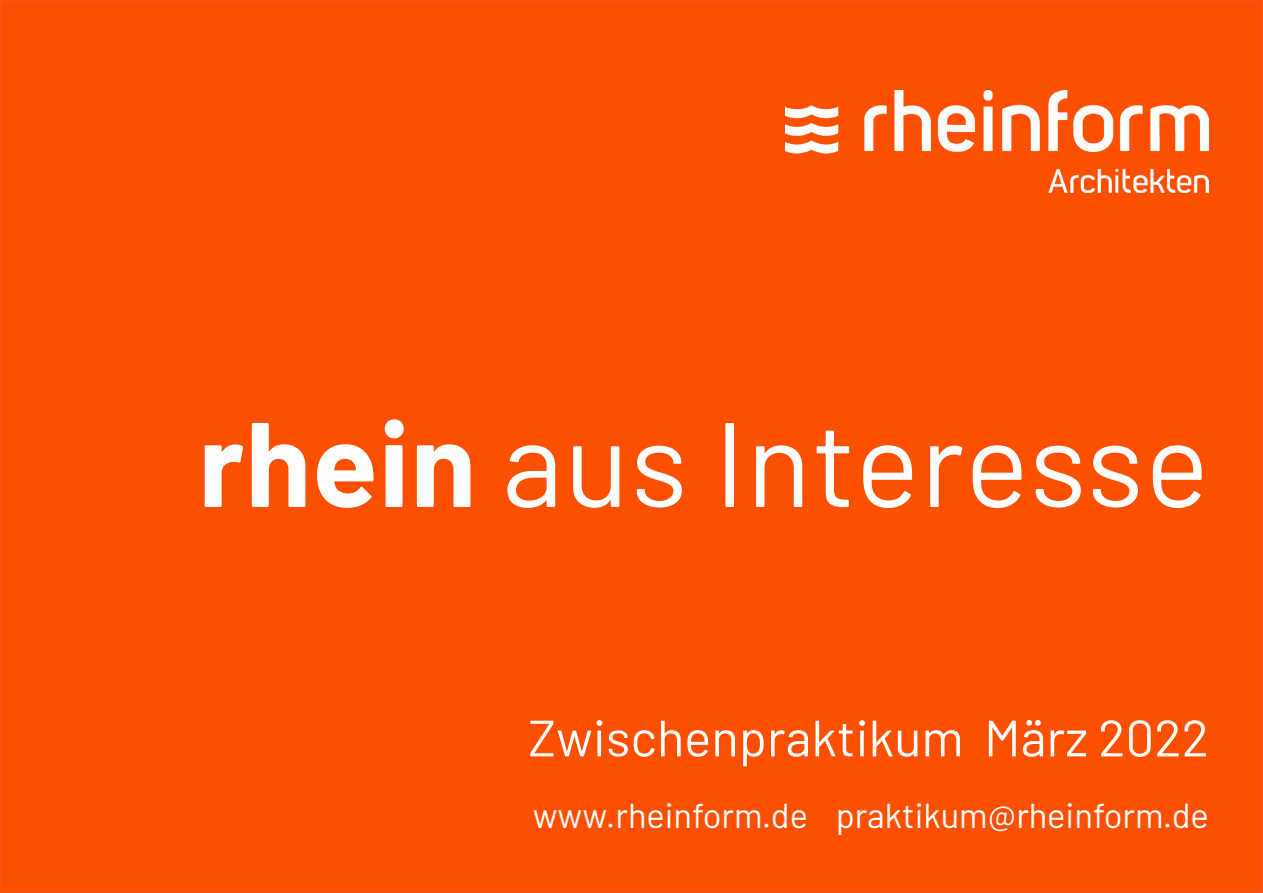
<style>
.page{position:relative;width:1263px;height:893px;background:#fff}
.page>*{position:absolute;margin:0;border:0;box-sizing:border-box;transform-origin:0 0}
.t1{font:120px "Barlow";letter-spacing:.01em;color:#fff}
.t2{font:51px "Barlow";color:#fff}
.t3{font:34.5px "Barlow";color:#fff}
.s1{font-weight:700}
</style>
<div class="page">
<div style="left:0;top:0;width:1263px;height:892px;background:#fd4f00"></div>
<img style="left:786px;top:91px;width:423px;height:102px">
<p class="t1" style="left:198px;top:377px;width:1012px"><span class="s1">rhein</span> aus Interesse</p>
<p class="t2" style="left:528px;top:701px;width:682px">Zwischenpraktikum März 2022</p>
<p class="t3" style="left:533px;top:791px;width:678px">www.rheinform.de praktikum@rheinform.de</p>
</div>
